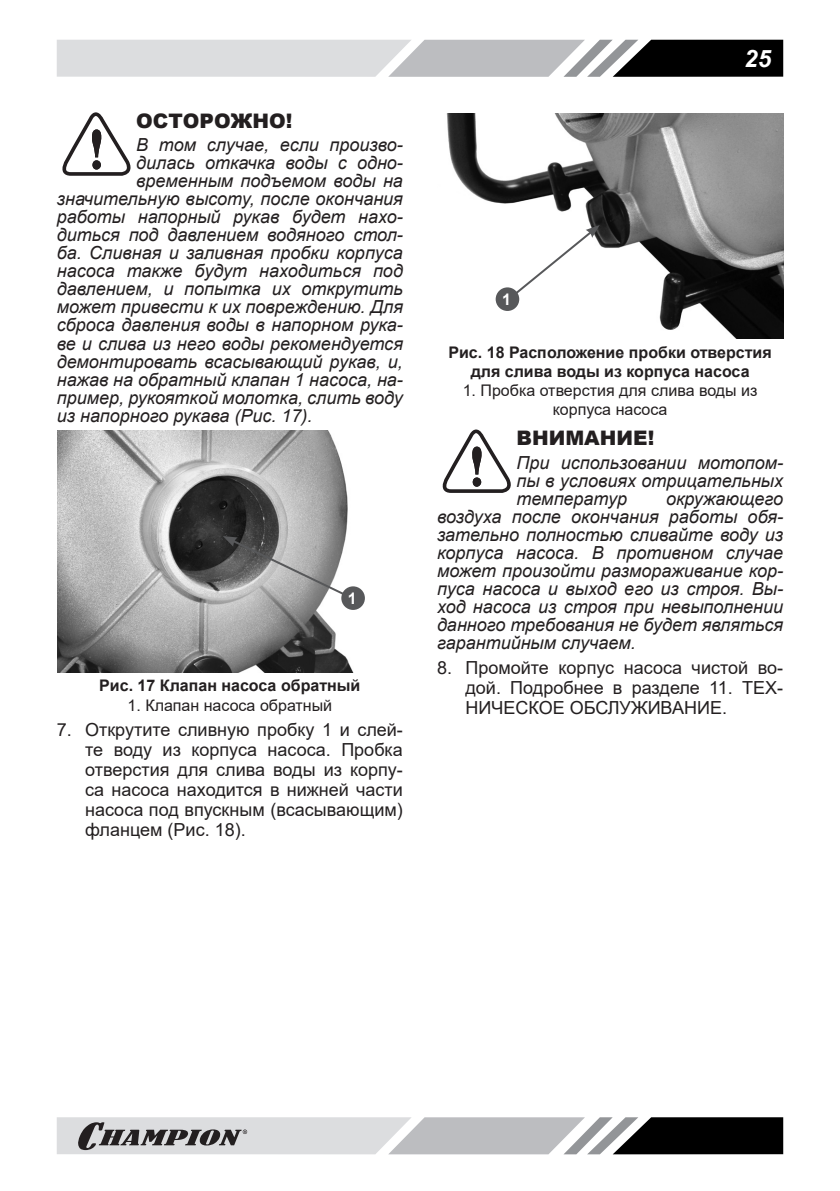
<style>
.page{position:relative;width:840px;height:1191px;background:#fff}
.page>*{position:absolute;margin:0;border:0;box-sizing:border-box;transform-origin:0 0}
.t1{font:italic 700 24px "Arial";color:#fff}
.ВНИМАНИЕ{font:900 20px "Arial";color:#231f20}
.ВНИМАНИЕ_ТЕКСТ{font:italic 18px/18px "Arial";color:#231f20;text-align:justify}
.Текст_список{font:18px/20px "Arial";color:#231f20;text-align:justify}
.РИСУНОК{font:700 16px/19.2px "Arial";color:#231f20;text-align:center}
.РИСУНОК_список_по_це{font:16px/19.2px "Arial";color:#231f20;text-align:center}
.Заголовок_1{font:700 16px "Arial";color:#fff}
</style>
<div class="page">
<svg style="left:57px;top:40px;width:725px;height:37px;background:#a7a8aa"></svg>
<svg style="left:57px;top:1117px;width:725px;height:37px;background:#9c9d9e"></svg>
<svg style="left:62px;top:112px;width:69px;height:64px"></svg>
<img style="left:57px;top:430px;width:308px;height:242px">
<svg style="left:223px;top:536px;width:132px;height:65px;background:#9c9d9d"></svg>
<div style="left:341px;top:586px;width:24px;height:24px;background:#57585a;border-radius:50%"></div>
<img style="left:446px;top:113px;width:336px;height:225px">
<svg style="left:504px;top:225px;width:95px;height:78px"></svg>
<div style="left:495px;top:287px;width:24px;height:24px;background:#57585a;border-radius:50%"></div>
<svg style="left:442px;top:429px;width:69px;height:64px"></svg>
<p class="ВНИМАНИЕ" style="left:136px;top:106px;width:158px">ОСТОРОЖНО!</p>
<p class="ВНИМАНИЕ_ТЕКСТ" style="left:136px;top:136px;width:268px">В том случае, если произво-</p>
<p class="ВНИМАНИЕ_ТЕКСТ" style="left:136px;top:154px;width:268px">дилась откачка воды с одно-</p>
<p class="ВНИМАНИЕ_ТЕКСТ" style="left:136px;top:172px;width:268px">временным подъемом воды на</p>
<p class="ВНИМАНИЕ_ТЕКСТ" style="left:57px;top:190px;width:347px">значительную высоту, после окончания</p>
<p class="ВНИМАНИЕ_ТЕКСТ" style="left:57px;top:208px;width:347px">работы напорный рукав будет нахо-</p>
<p class="ВНИМАНИЕ_ТЕКСТ" style="left:57px;top:226px;width:347px">диться под давлением водяного стол-</p>
<p class="ВНИМАНИЕ_ТЕКСТ" style="left:57px;top:244px;width:347px">ба. Сливная и заливная пробки корпуса</p>
<p class="ВНИМАНИЕ_ТЕКСТ" style="left:57px;top:262px;width:347px">насоса также будут находиться под</p>
<p class="ВНИМАНИЕ_ТЕКСТ" style="left:57px;top:280px;width:347px">давлением, и попытка их открутить</p>
<p class="ВНИМАНИЕ_ТЕКСТ" style="left:57px;top:298px;width:347px">может привести к их повреждению. Для</p>
<p class="ВНИМАНИЕ_ТЕКСТ" style="left:57px;top:316px;width:347px">сброса давления воды в напорном рука-</p>
<p class="ВНИМАНИЕ_ТЕКСТ" style="left:57px;top:334px;width:347px">ве и слива из него воды рекомендуется</p>
<p class="ВНИМАНИЕ_ТЕКСТ" style="left:57px;top:352px;width:347px">демонтировать всасывающий рукав, и,</p>
<p class="ВНИМАНИЕ_ТЕКСТ" style="left:57px;top:370px;width:347px">нажав на обратный клапан 1 насоса, на-</p>
<p class="ВНИМАНИЕ_ТЕКСТ" style="left:57px;top:388px;width:347px">пример, рукояткой молотка, слить воду</p>
<p class="ВНИМАНИЕ_ТЕКСТ" style="left:57px;top:406px;width:257px">из напорного рукава (Рис. 17).</p>
<p class="Заголовок_1" style="left:347px;top:587px;width:10px">1</p>
<p class="РИСУНОК" style="left:99px;top:676px;width:262px">Рис. 17 Клапан насоса обратный</p>
<p class="РИСУНОК_список_по_це" style="left:127px;top:695px;width:206px">1. Клапан насоса обратный</p>
<p class="Текст_список" style="left:85px;top:719px;width:319px;text-indent:-28px">7. Открутите сливную пробку 1 и слей&shy;те воду из корпуса насоса. Пробка отверстия для слива воды из корпу&shy;са насоса находится в нижней части насоса под впускным (всасывающим) фланцем (Рис. 18).</p>
<p class="Заголовок_1" style="left:502px;top:288px;width:10px">1</p>
<h1 class="t1" style="left:743px;top:42px;width:28px">25</h1>
<p class="РИСУНОК" style="left:448px;top:342px;width:325px">Рис. 18 Расположение пробки отверстия для слива воды из корпуса насоса</p>
<p class="РИСУНОК_список_по_це" style="left:462px;top:381px;width:296px">1. Пробка отверстия для слива воды из корпуса насоса</p>
<p class="ВНИМАНИЕ" style="left:516px;top:423px;width:139px">ВНИМАНИЕ!</p>
<p class="ВНИМАНИЕ_ТЕКСТ" style="left:516px;top:453px;width:268px">При использовании мотопом&shy;пы в условиях отрицательных температур</p>
<p class="ВНИМАНИЕ_ТЕКСТ" style="left:437px;top:489px;width:347px;text-indent:229px">окружающего воздуха после окончания работы обя&shy;зательно полностью сливайте воду из корпуса насоса. В противном случае может произойти размораживание кор&shy;пуса насоса и выход его из строя. Вы&shy;ход насоса из строя при невыполнении данного требования не будет являться гарантийным случаем.</p>
<p class="Текст_список" style="left:465px;top:658px;width:319px;text-indent:-28px">8. Промойте корпус насоса чистой во&shy;дой. Подробнее в разделе 11. ТЕХ-НИЧЕСКОЕ ОБСЛУЖИВАНИЕ.</p>
</div>
